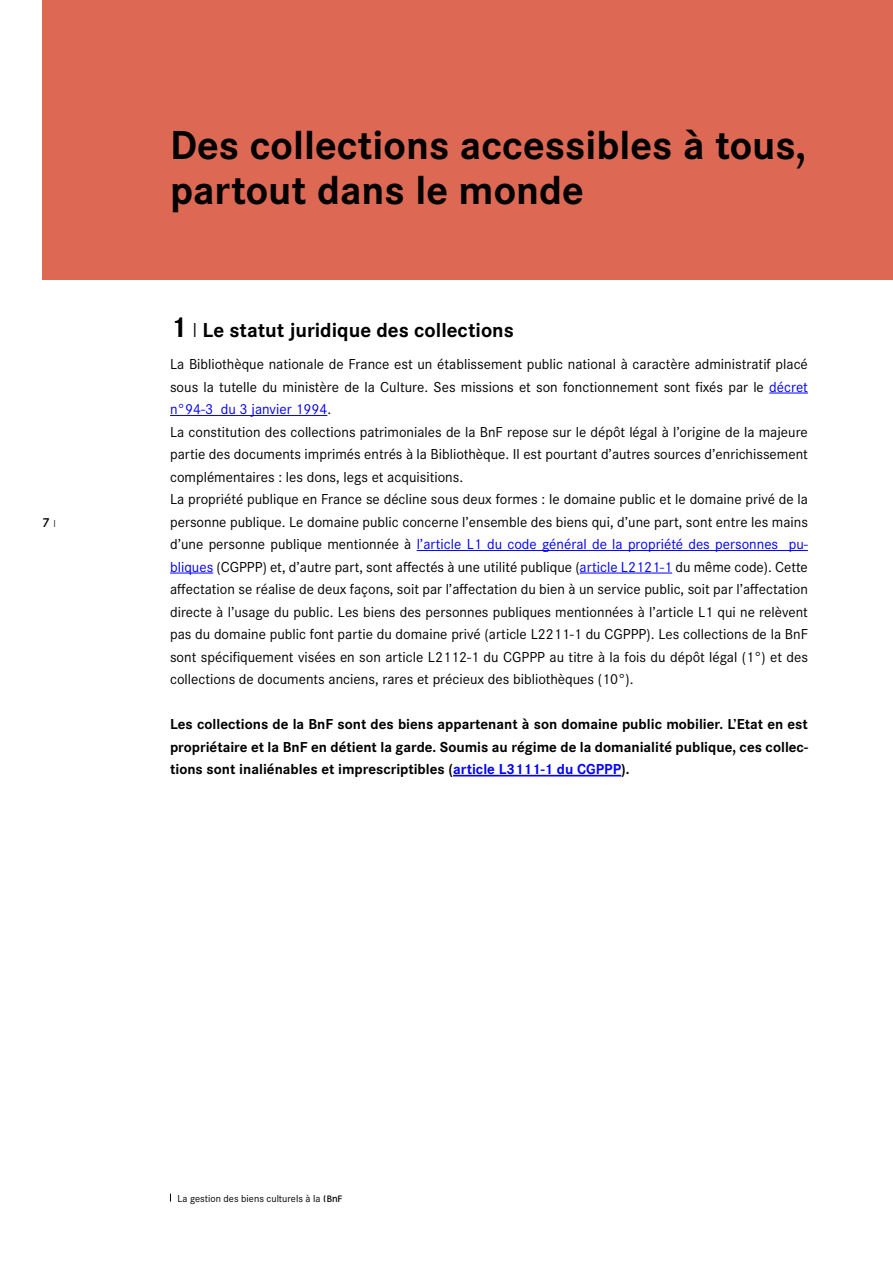
<style>
.page{position:relative;width:893px;height:1263px;background:#fff}
.page>*{position:absolute;margin:0;border:0;box-sizing:border-box;transform-origin:0 0}
.t1{font:700 42px/45px "Corporate S";color:#000}
.t2{font:700 21px "Corporate S";color:#000}
.t3{font:15px/22.5px "Corporate S";color:#000}
.t4{font:700 15px/22.5px "Corporate S";color:#000;text-align:justify}
.t5{font:600 13.5px "Corporate S";color:#000}
.t6{font:10.5px "Corporate S";color:#000}
.s1{font-weight:300;font-size:10.5px}
.s2{font-size:30px}
.s3{font-weight:300}
.s4{color:#00f}
.s5{font-family:"Bn Flogo 2";font-size:9px}
</style>
<div class="page">
<div style="left:43px;top:0;width:850px;height:279px;background:#dd6854"></div>
<hr style="left:769px;top:392px;width:39px;height:1px;background:#00f">
<hr style="left:170px;top:415px;width:157px;height:1px;background:#00f">
<hr style="left:417px;top:550px;width:391px;height:1px;background:#00f">
<hr style="left:170px;top:572px;width:43px;height:1px;background:#00f">
<hr style="left:580px;top:572px;width:92px;height:1px;background:#00f">
<hr style="left:453px;top:775px;width:168px;height:1px;background:#00f">
<p class="t5" style="left:43px;top:514px;width:15px">7 <span class="s1">I</span></p>
<h1 class="t1" style="left:170px;top:124px;width:638px">Des collections accessibles à tous, partout dans le monde</h1>
<h2 class="t2" style="left:170px;top:318px;width:345px"><span class="s2">1</span> <span class="s3">I</span> Le statut juridique des collections</h2>
<p class="t3" style="left:170px;top:353px;width:639px">La Bibliothèque nationale de France est un établissement public national à caractère administratif placé sous la tutelle du ministère de la Culture. Ses missions et son fonctionnement sont fixés par le <span class="s4">décret n°94-3 du 3 janvier 1994</span>.<br>La constitution des collections patrimoniales de la BnF repose sur le dépôt légal à l’origine de la majeure partie des documents imprimés entrés à la Bibliothèque. Il est pourtant d’autres sources d’enrichissement complémentaires : les dons, legs et acquisitions.<br>La propriété publique en France se décline sous deux formes : le domaine public et le domaine privé de la personne publique. Le domaine public concerne l’ensemble des biens qui, d’une part, sont entre les mains d’une personne publique mentionnée à <span class="s4">l’article L1 du code général de la propriété des personnes pu&shy;bliques</span> (CGPPP) et, d’autre part, sont affectés à une utilité publique (<span class="s4">article L2121-1</span> du même code). Cette affectation se réalise de deux façons, soit par l’affectation du bien à un service public, soit par l’affectation directe à l’usage du public. Les biens des personnes publiques mentionnées à l’article L1 qui ne relèvent pas du domaine public font partie du domaine privé (article L2211-1 du CGPPP). Les collections de la BnF sont spécifiquement visées en son article L2112-1 du CGPPP au titre à la fois du dépôt légal (1°) et des collections de documents anciens, rares et précieux des bibliothèques (10°).</p>
<p class="t4" style="left:170px;top:713px;width:639px">Les collections de la BnF sont des biens appartenant à son domaine public mobilier. L’Etat en est propriétaire et la BnF en détient la garde. Soumis au régime de la domanialité publique, ces collec&shy;tions sont inaliénables et imprescriptibles (<span class="s4">article L3111-1 du CGPPP</span>).</p>
<p class="t6" style="left:178px;top:1192px;width:167px">La gestion des biens culturels à la <span class="s5">1</span></p>
</div>
